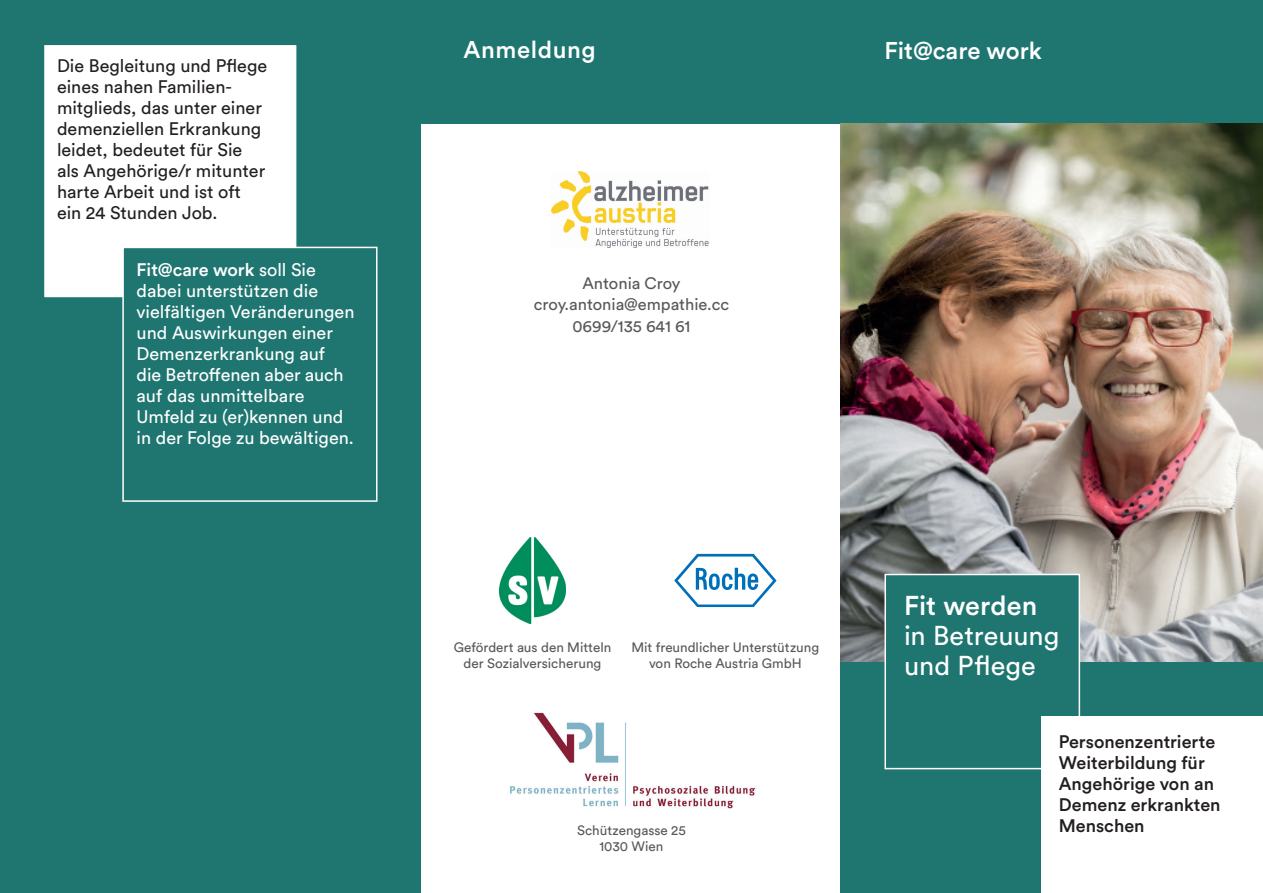
<style>
.page{position:relative;width:1263px;height:893px;background:#fff}
.page>*{position:absolute;margin:0;border:0;box-sizing:border-box;transform-origin:0 0}
.t1{font:27px/30px "Circular Std";color:#fff}
.t2{font:500 27px "Circular Std";letter-spacing:.005em;color:#fff}
.t3{font:500 24px "Circular Std";letter-spacing:.01em;color:#fff}
.t4{font:18px/21px "Circular Std";color:#fff}
.t5{font:18px/21px "Circular Std";color:#231f20}
.t6{font:500 18px/21px "Circular Std";color:#231f20}
.t7{font:16.5px/21.8px "Circular Std";color:#57585a;text-align:center}
.t8{font:13.5px/16.5px "Circular Std";color:#57585a;text-align:center}
.s1{font-weight:500}
</style>
<div class="page">
<div style="left:0;top:0;width:1263px;height:123px;background:#1f7671"></div>
<div style="left:840px;top:646px;width:423px;height:247px;background:#1f7671"></div>
<img style="left:840px;top:123px;width:423px;height:538px">
<div style="left:0;top:0;width:420px;height:893px;background:#1f7671"></div>
<div style="left:885px;top:574px;width:194px;height:195px;background:#1f7671"></div>
<div style="left:884px;top:574px;width:196px;height:195px;border:2px solid #fff"></div>
<img style="left:552px;top:171px;width:157px;height:76px">
<img style="left:499px;top:538px;width:66px;height:85px">
<div style="left:1042px;top:716px;width:221px;height:177px;background:#fff"></div>
<div style="left:43px;top:44px;width:254px;height:254px;background:#fff"></div>
<div style="left:43px;top:44px;width:255px;height:255px;border:2px solid #1f7671"></div>
<div style="left:123px;top:247px;width:254px;height:254px;background:#1f7671"></div>
<div style="left:122px;top:247px;width:255px;height:255px;border:2px solid #fff"></div>
<img style="left:510px;top:712px;width:246px;height:97px">
<svg style="left:674px;top:554px;width:102px;height:53px"></svg>
<p class="t5" style="left:57px;top:55px;width:212px">Die Begleitung und Pflege eines nahen Familien&shy;mitglieds, das unter einer demenziellen Erkrankung leidet, bedeutet für Sie als Angehörige/r mitunter harte Arbeit und ist oft ein 24 Stunden Job.</p>
<p class="t4" style="left:137px;top:258px;width:219px"><span class="s1">Fit@care work</span> soll Sie dabei unterstützen die vielfältigen Veränderungen und Auswirkungen einer<br>Demenzerkrankung auf<br>die Betroffenen aber auch auf das unmittelbare<br>Umfeld zu (er)kennen und in der Folge zu bewältigen.</p>
<h2 class="t3" style="left:463px;top:35px;width:134px">Anmeldung</h2>
<p class="t7" style="left:534px;top:272px;width:197px">Antonia Croy croy.antonia@empathie.cc<br>0699/135 641 61</p>
<h2 class="t3" style="left:885px;top:36px;width:159px">Fit@care work</h2>
<p class="t8" style="left:454px;top:638px;width:159px">Gefördert aus den Mitteln der Sozialversicherung</p>
<p class="t8" style="left:631px;top:638px;width:189px">Mit freundlicher Unterstützung von Roche Austria GmbH</p>
<p class="t8" style="left:577px;top:822px;width:110px">Schützengasse 25<br>1030 Wien</p>
<h1 class="t2" style="left:904px;top:589px;width:135px">Fit werden</h1>
<h1 class="t1" style="left:904px;top:620px;width:157px">in Betreuung und Pflege</h1>
<p class="t6" style="left:1059px;top:731px;width:163px">Personenzentrierte<br>Weiterbildung für<br>Angehörige von an<br>Demenz erkrankten<br>Menschen</p>
</div>
